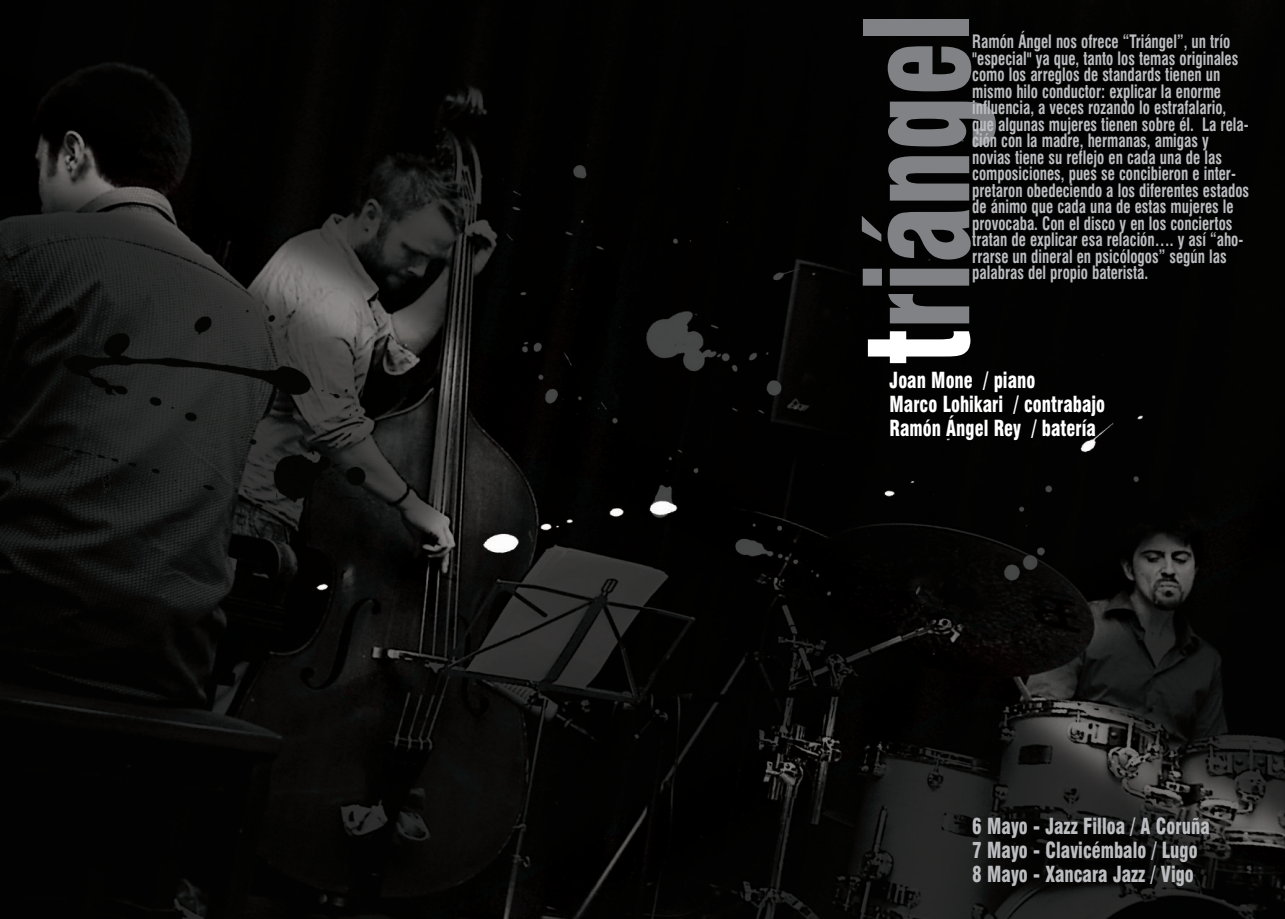
<style>
.page{position:relative;width:1285px;height:919px;background:#fff}
.page>*{position:absolute;margin:0;border:0;box-sizing:border-box;transform-origin:0 0}
.t1{font:900 condensed 140.4px "Swiss 721 BT";color:#808285;scale:.77 1}
.t2{font:900 condensed 21.6px/24px "Swiss 721 BT";color:#bcbdc0;scale:.83 1}
.t3{font:900 condensed 21.6px/24px "Swiss 721 BT";color:#fff;scale:.83 1}
.t4{font:700 condensed 18px/16.5px "Swiss 721 BT";color:#bcbdc0;scale:.83 1}
.s1{color:#fff}
</style>
<div class="page">
<img style="left:0;top:0;width:1284px;height:918px">
<h1 class="t1" style="left:838px;top:364px;width:457px;rotate:-90deg"><span class="s1">t</span>riángel</h1>
<p class="t3" style="left:889px;top:368px;width:261px">Joan Mone / piano<br>Marco Lohikari / contrabajo<br>Ramón Ángel Rey / batería</p>
<p class="t4" style="left:972px;top:34px;width:335px">Ramón Ángel nos ofrece “Triángel”, un trío "especial" ya que, tanto los temas originales como los arreglos de standards tienen un mismo hilo conductor: explicar la enorme influencia, a veces rozando lo estrafalario, que algunas mujeres tienen sobre él. La rela&shy;ción con la madre, hermanas, amigas y novias tiene su reflejo en cada una de las composiciones, pues se concibieron e inter&shy;pretaron obedeciendo a los diferentes estados de ánimo que cada una de estas mujeres le provocaba. Con el disco y en los conciertos tratan de explicar esa relación…. y así “aho&shy;rrarse un dineral en psicólogos” según las palabras del propio baterista.</p>
<p class="t2" style="left:972px;top:814px;width:287px">6 Mayo - Jazz Filloa / A Coruña<br>7 Mayo - Clavicémbalo / Lugo<br>8 Mayo - Xancara Jazz / Vigo</p>
</div>
